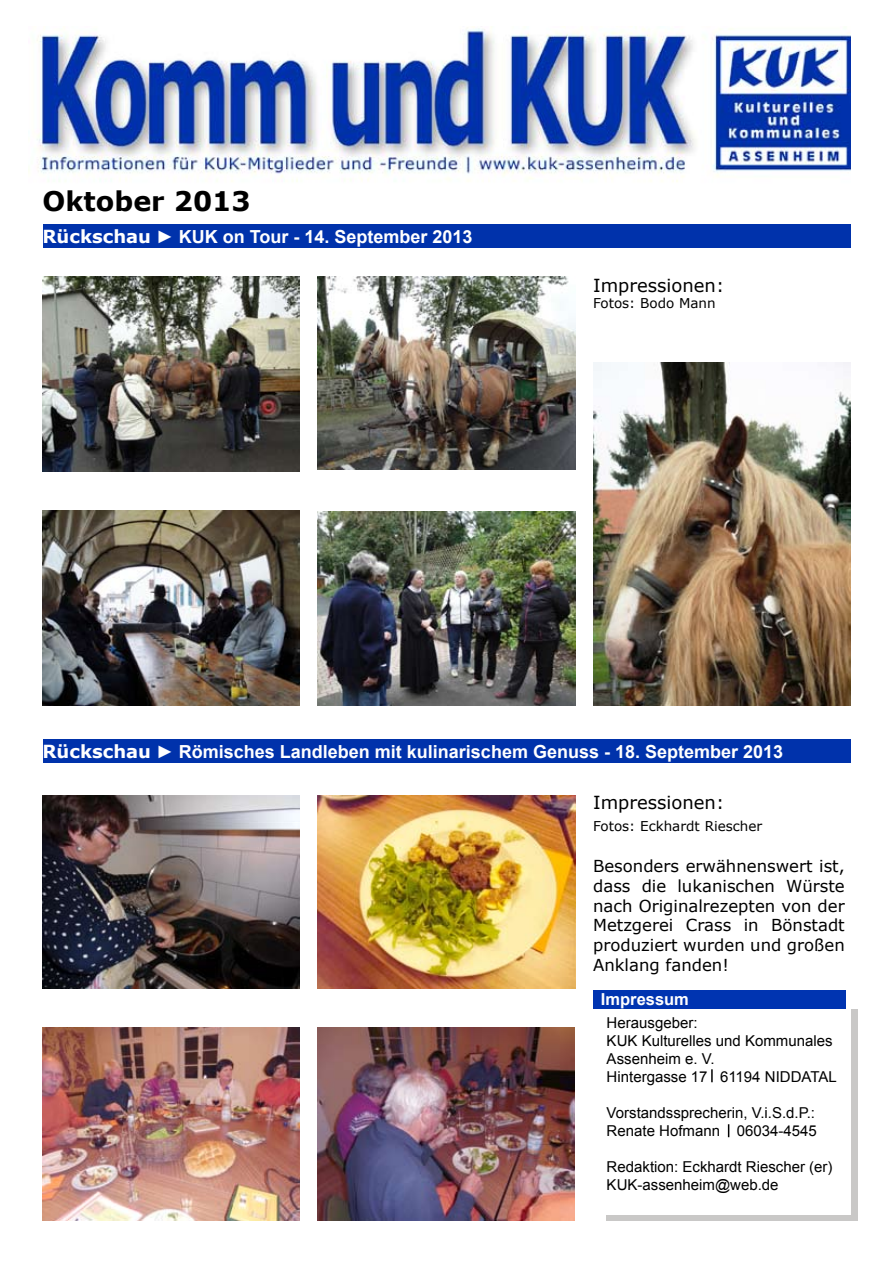
<style>
.page{position:relative;width:893px;height:1263px;background:#fff}
.page>*{position:absolute;margin:0;border:0;box-sizing:border-box;transform-origin:0 0}
.t1{font:700 27px "Verdana";color:#000}
.t2{font:700 18px "Arial";color:#fff}
.t3{font:18px "Verdana";color:#000}
.t4{font:16.5px/19.8px "Verdana";color:#000;text-align:justify}
.t5{font:700 16.5px "Arial";color:#fff}
.t6{font:15px/18px "Arial";color:#000}
.t7{font:13.5px "Verdana";color:#000}
.s1{font-family:"Verdana"}
</style>
<div class="page">
<img style="left:318px;top:276px;width:257px;height:193px">
<img style="left:43px;top:510px;width:257px;height:196px">
<img style="left:318px;top:511px;width:257px;height:195px">
<img style="left:28px;top:27px;width:822px;height:198px">
<div style="left:43px;top:225px;width:807px;height:23px;background:#0032ab"></div>
<div style="left:606px;top:1009px;width:252px;height:211px;background:linear-gradient(to right,#c9c8c7,#c9c8c7)"></div>
<div style="left:601px;top:1003px;width:250px;height:211px;background:#fff"></div>
<svg style="left:711px;top:1069px;width:2px;height:13px"></svg>
<svg style="left:728px;top:1124px;width:1px;height:13px"></svg>
<div style="left:593px;top:990px;width:252px;height:19px;background:#0034b1"></div>
<img style="left:43px;top:276px;width:257px;height:195px">
<div style="left:43px;top:740px;width:807px;height:23px;background:#0032ab"></div>
<img style="left:593px;top:363px;width:257px;height:343px">
<img style="left:43px;top:795px;width:257px;height:193px">
<img style="left:43px;top:1027px;width:257px;height:193px">
<img style="left:318px;top:1028px;width:257px;height:192px">
<img style="left:318px;top:795px;width:257px;height:193px">
<h1 class="t1" style="left:43px;top:184px;width:210px">Oktober 2013</h1>
<p class="t2" style="left:43px;top:225px;width:432px"><span class="s1">Rückschau</span> ► KUK on Tour - 14. September 2013</p>
<p class="t3" style="left:593px;top:274px;width:133px">Impressionen:</p>
<p class="t7" style="left:593px;top:294px;width:124px">Fotos: Bodo Mann</p>
<p class="t2" style="left:43px;top:739px;width:742px"><span class="s1">Rückschau</span> ► Römisches Landleben mit kulinarischem Genuss - 18. September 2013</p>
<p class="t3" style="left:593px;top:791px;width:133px">Impressionen:</p>
<p class="t7" style="left:593px;top:817px;width:171px">Fotos: Eckhardt Riescher</p>
<p class="t4" style="left:593px;top:855px;width:253px">Besonders erwähnenswert ist, dass die lukanischen Würste nach Originalrezepten von der Metzgerei Crass in Bönstadt produziert wurden und großen Anklang fanden!</p>
<p class="t5" style="left:601px;top:988px;width:90px">Impressum</p>
<p class="t6" style="left:607px;top:1014px;width:232px">Herausgeber:<br>KUK Kulturelles und Kommunales<br>Assenheim e. V.<br>Hintergasse 17 61194 NIDDATAL</p>
<p class="t6" style="left:607px;top:1104px;width:212px">Vorstandssprecherin, V.i.S.d.P.:<br>Renate Hofmann 06034-4545</p>
<p class="t6" style="left:607px;top:1158px;width:227px">Redaktion: Eckhardt Riescher (er)<br>KUK-assenheim@web.de</p>
</div>
